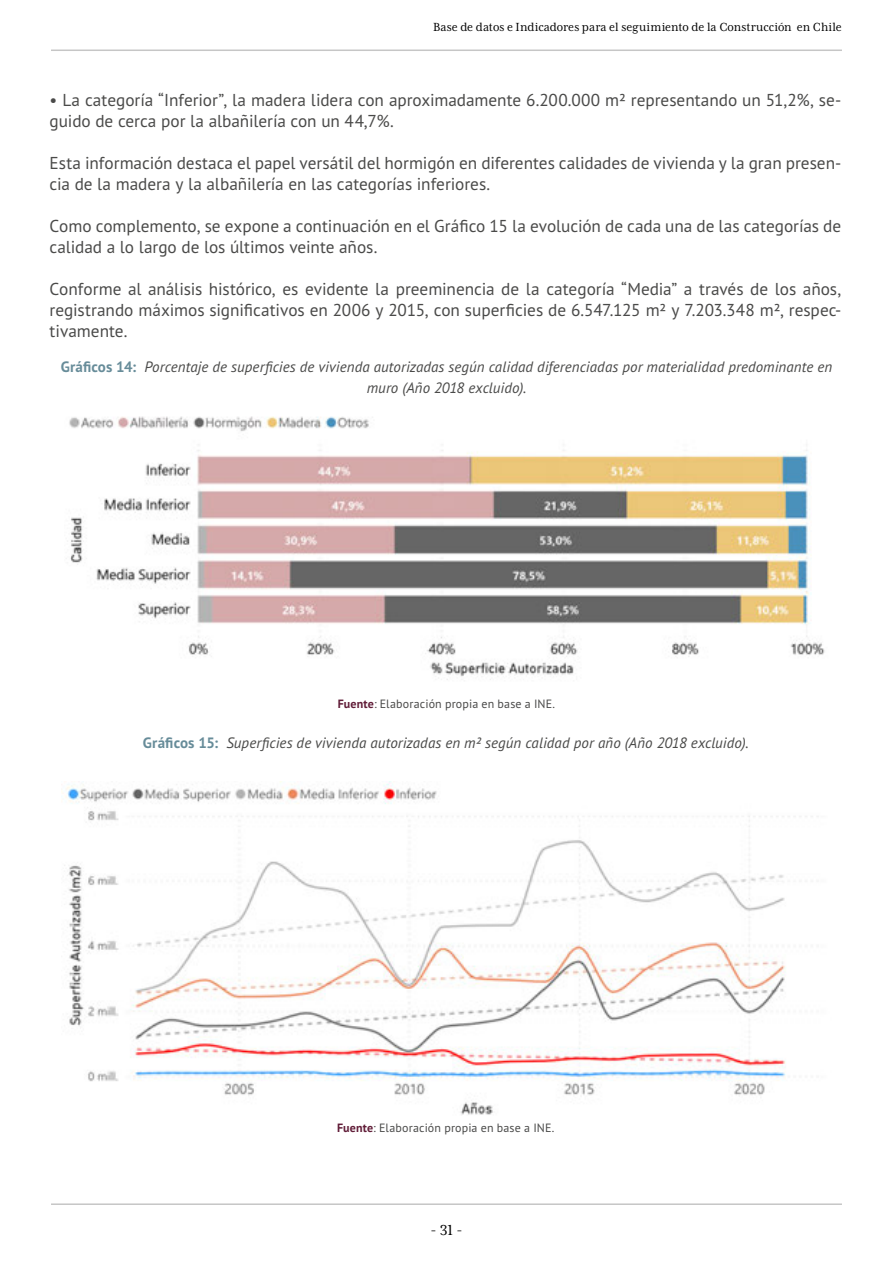
<style>
.page{position:relative;width:893px;height:1263px;background:#fff}
.page>*{position:absolute;margin:0;border:0;box-sizing:border-box;transform-origin:0 0}
.t1{font:17.25px/21px "PT Sans Pro";color:#4a4a49}
.t2{font:16.5px "Mrs Eaves XL Serif Nar OT";color:#000}
.t3{font:italic 15px/21px "PT Sans Pro";letter-spacing:.005em;color:#4a4a49;text-align:center}
.t4{font:13.5px "Mrs Eaves XL Serif Nar OT";color:#000}
.t5{font:12px "PT Sans Pro";letter-spacing:.015em;color:#4a4a49}
.s1{font-weight:700;font-style:normal;color:#678c99}
.s2{font-weight:700;color:#611d38}
</style>
<div class="page">
<hr style="left:51px;top:50px;width:791px;height:1px;background:#c6c6c6">
<hr style="left:51px;top:1203px;width:791px;height:2px;background:#c6c6c6">
<img style="left:64px;top:781px;width:754px;height:334px">
<img style="left:69px;top:416px;width:756px;height:264px">
<p class="t4" style="left:433px;top:20px;width:410px">Base de datos e Indicadores para el seguimiento de la Construcción en Chile</p>
<p class="t1" style="left:50px;top:89px;width:793px">• La categoría “Inferior”, la madera lidera con aproximadamente 6.200.000 m2 representando un 51,2%, se&shy;guido de cerca por la albañilería con un 44,7%.</p>
<p class="t1" style="left:50px;top:152px;width:793px">Esta información destaca el papel versátil del hormigón en diferentes calidades de vivienda y la gran presen&shy;cia de la madera y la albañilería en las categorías inferiores.</p>
<p class="t1" style="left:50px;top:215px;width:793px">Como complemento, se expone a continuación en el Gráfico 15 la evolución de cada una de las categorías de calidad a lo largo de los últimos veinte años.</p>
<p class="t1" style="left:50px;top:278px;width:793px;text-align:justify">Conforme al análisis histórico, es evidente la preeminencia de la categoría “Media” a través de los años, registrando máximos significativos en 2006 y 2015, con superficies de 6.547.125 m2 y 7.203.348 m2, respec&shy;tivamente.</p>
<p class="t3" style="left:61px;top:356px;width:773px"><span class="s1">Gráficos 14:</span> Porcentaje de superficies de vivienda autorizadas según calidad diferenciadas por materialidad predominante en muro (Año 2018 excluido).</p>
<p class="t5" style="left:338px;top:696px;width:219px"><span class="s2">Fuente</span>: Elaboración propia en base a INE.</p>
<p class="t3" style="left:143px;top:731px;width:607px"><span class="s1">Gráficos 15:</span> Superficies de vivienda autorizadas en m2 según calidad por año (Año 2018 excluido).</p>
<p class="t5" style="left:337px;top:1120px;width:219px"><span class="s2">Fuente</span>: Elaboración propia en base a INE.</p>
<p class="t2" style="left:431px;top:1221px;width:33px">- 31 -</p>
</div>
